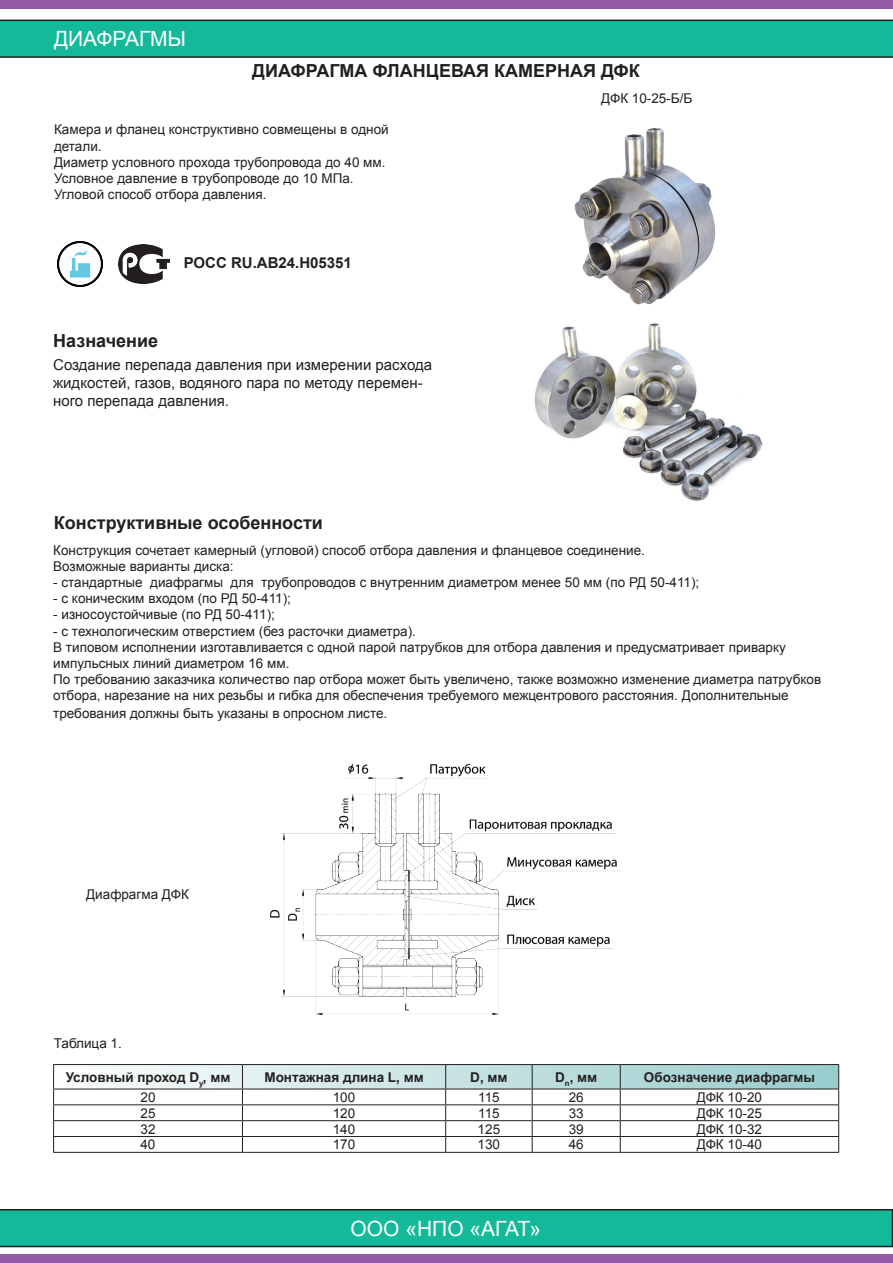
<style>
.page{position:relative;width:893px;height:1263px;background:#fff}
.page>*{position:absolute;margin:0;border:0;box-sizing:border-box;transform-origin:0 0}
.t1{font:21px "Arial";color:#fff}
.t2{font:700 18px "Arial";color:#231f20}
.t3{font:15px/18px "Arial";color:#231f20}
.t4{font:700 15px "Arial";color:#231f20}
.t5{font:13.5px/16.2px "Arial";color:#231f20}
.t6{font:700 13.5px "Arial";color:#231f20}
</style>
<div class="page">
<img style="left:57px;top:242px;width:45px;height:44px">
<img style="left:119px;top:244px;width:51px;height:40px">
<img style="left:574px;top:128px;width:142px;height:177px">
<img style="left:534px;top:323px;width:229px;height:178px">
<img style="left:270px;top:763px;width:350px;height:253px">
<hr style="left:53px;top:1152px;width:189px;height:1px;background:#231f20">
<hr style="left:242px;top:1152px;width:204px;height:1px;background:#231f20">
<hr style="left:446px;top:1152px;width:86px;height:1px;background:#231f20">
<hr style="left:532px;top:1152px;width:88px;height:1px;background:#231f20">
<hr style="left:620px;top:1152px;width:219px;height:1px;background:#231f20">
<svg style="left:53px;top:1064px;width:786px;height:88px"></svg>
<svg style="left:0;top:20px;width:893px;height:38px;background:#15ae92"></svg>
<div style="left:0;top:0;width:893px;height:9px;background:#955ba5"></div>
<svg style="left:0;top:1209px;width:893px;height:38px;background:#15ad91"></svg>
<div style="left:0;top:1254px;width:893px;height:9px;background:#955ba5"></div>
<h1 class="t1" style="left:54px;top:25px;width:134px">ДИАФРАГМЫ</h1>
<h2 class="t2" style="left:252px;top:59px;width:389px">ДИАФРАГМА ФЛАНЦЕВАЯ КАМЕРНАЯ ДФК</h2>
<p class="t5" style="left:601px;top:90px;width:93px">ДФК 10-25-Б/Б</p>
<p class="t5" style="left:54px;top:122px;width:336px">Камера и фланец конструктивно совмещены в одной детали.<br>Диаметр условного прохода трубопровода до 40 мм.<br>Условное давление в трубопроводе до 10 МПа.<br>Угловой способ отбора давления.</p>
<h2 class="t2" style="left:53px;top:329px;width:107px">Назначение</h2>
<p class="t4" style="left:184px;top:253px;width:170px">РОСС RU.АВ24.Н05351</p>
<p class="t3" style="left:53px;top:356px;width:380px">Создание перепада давления при измерении расхода жидкостей, газов, водяного пара по методу перемен&shy;ного перепада давления.</p>
<h2 class="t2" style="left:54px;top:511px;width:270px">Конструктивные особенности</h2>
<p class="t5" style="left:53px;top:542px;width:593px">Конструкция сочетает камерный (угловой) способ отбора давления и фланцевое соединение.<br>Возможные варианты диска:</p>
<p class="t5" style="left:53px;top:574px;width:648px">- стандартные диафрагмы для трубопроводов с внутренним диаметром менее 50 мм (по РД 50-411);</p>
<p class="t5" style="left:53px;top:590px;width:239px">- с коническим входом (по РД 50-411);</p>
<p class="t5" style="left:53px;top:607px;width:223px">- износоустойчивые (по РД 50-411);</p>
<p class="t5" style="left:53px;top:623px;width:769px">- с технологическим отверстием (без расточки диаметра).<br>В типовом исполнении изготавливается с одной парой патрубков для отбора давления и предусматривает приварку импульсных линий диаметром 16 мм.<br>По требованию заказчика количество пар отбора может быть увеличено, также возможно изменение диаметра патрубков отбора, нарезание на них резьбы и гибка для обеспечения требуемого межцентрового расстояния. Дополнительные</p>
<p class="t5" style="left:53px;top:706px;width:336px">требования должны быть указаны в опросном листе.</p>
<p class="t5" style="left:86px;top:887px;width:104px">Диафрагма ДФК</p>
<p class="t5" style="left:54px;top:1035px;width:69px">Таблица 1.</p>
<p class="t6" style="left:66px;top:1068px;width:166px">Условный проход D<sub>у</sub>, мм</p>
<p class="t6" style="left:264px;top:1068px;width:161px">Монтажная длина L, мм</p>
<p class="t6" style="left:470px;top:1068px;width:39px">D, мм</p>
<p class="t6" style="left:555px;top:1068px;width:44px">D<sub>n</sub>, мм</p>
<p class="t6" style="left:644px;top:1068px;width:173px">Обозначение диафрагмы</p>
<p class="t5" style="left:141px;top:1089px;width:17px">20</p>
<p class="t5" style="left:333px;top:1089px;width:24px">100</p>
<p class="t5" style="left:478px;top:1089px;width:23px">115</p>
<p class="t5" style="left:569px;top:1089px;width:17px">26</p>
<p class="t5" style="left:697px;top:1089px;width:67px">ДФК 10-20</p>
<p class="t5" style="left:140px;top:1105px;width:17px">25</p>
<p class="t5" style="left:333px;top:1105px;width:24px">120</p>
<p class="t5" style="left:478px;top:1105px;width:23px">115</p>
<p class="t5" style="left:569px;top:1105px;width:17px">33</p>
<p class="t5" style="left:697px;top:1105px;width:67px">ДФК 10-25</p>
<p class="t5" style="left:140px;top:1121px;width:17px">32</p>
<p class="t5" style="left:333px;top:1121px;width:24px">140</p>
<p class="t5" style="left:478px;top:1121px;width:24px">125</p>
<p class="t5" style="left:569px;top:1121px;width:17px">39</p>
<p class="t5" style="left:697px;top:1121px;width:67px">ДФК 10-32</p>
<p class="t5" style="left:140px;top:1136px;width:17px">40</p>
<p class="t5" style="left:333px;top:1136px;width:24px">170</p>
<p class="t5" style="left:478px;top:1136px;width:24px">130</p>
<p class="t5" style="left:569px;top:1136px;width:17px">46</p>
<p class="t5" style="left:697px;top:1136px;width:67px">ДФК 10-40</p>
<h1 class="t1" style="left:351px;top:1214px;width:192px">ООО «НПО «АГАТ»</h1>
</div>
